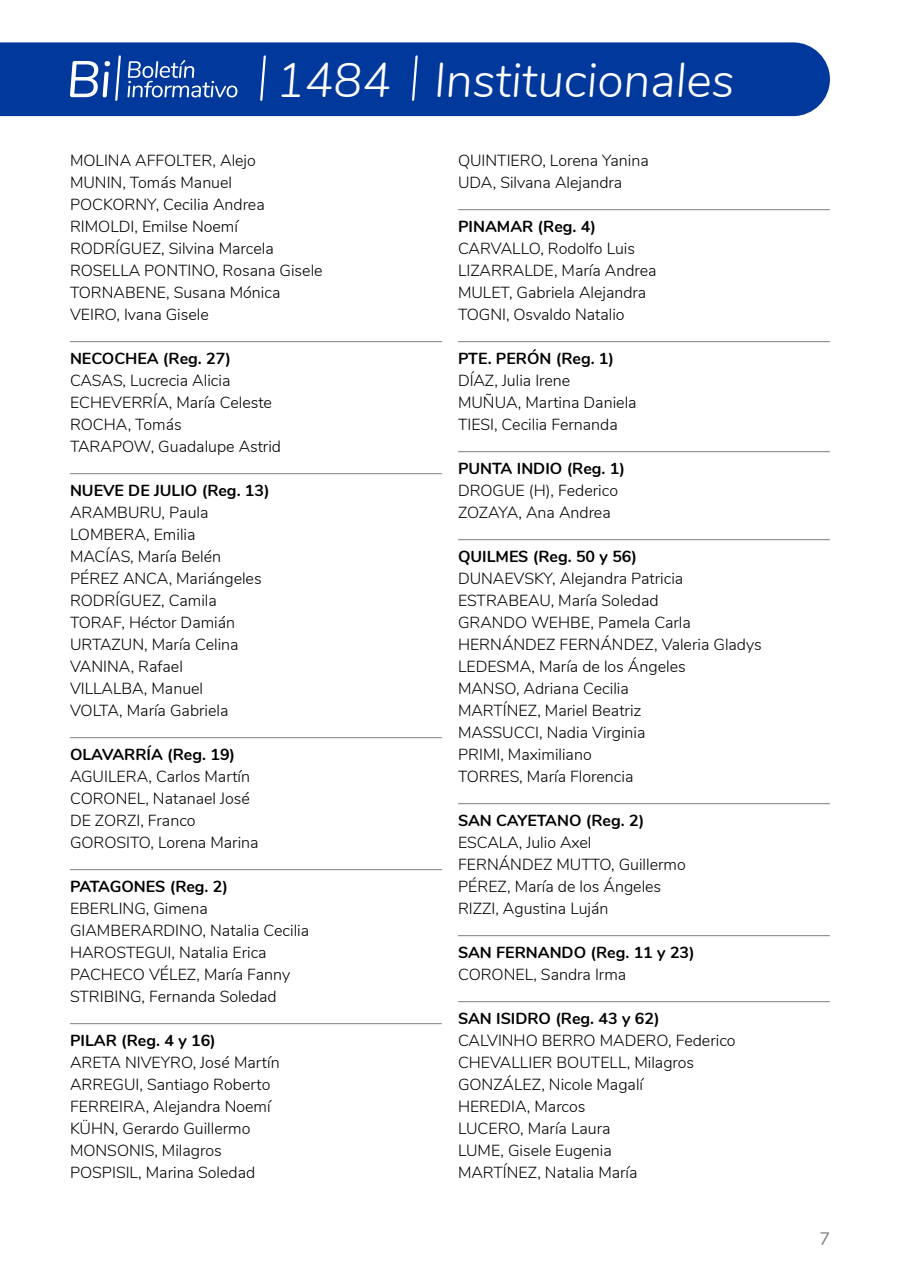
<style>
.page{position:relative;width:900px;height:1280px;background:#fff}
.page>*{position:absolute;margin:0;border:0;box-sizing:border-box;transform-origin:0 0}
.t1{font:italic 300 48px "Nunito";color:#fff}
.t2{font:18px "Nunito";color:#808080}
.t3{font:300 16px/22px "Nunito";color:#000}
.t4{font:700 16px "Nunito";color:#000}
</style>
<div class="page">
<hr style="left:70px;top:341px;width:372px;height:1px;background:#808080">
<hr style="left:70px;top:473px;width:372px;height:1px;background:#808080">
<hr style="left:70px;top:737px;width:372px;height:1px;background:#808080">
<hr style="left:70px;top:869px;width:372px;height:1px;background:#808080">
<hr style="left:70px;top:1023px;width:372px;height:1px;background:#808080">
<hr style="left:458px;top:209px;width:372px;height:1px;background:#808080">
<hr style="left:458px;top:341px;width:372px;height:1px;background:#808080">
<hr style="left:458px;top:451px;width:372px;height:1px;background:#808080">
<hr style="left:458px;top:539px;width:372px;height:1px;background:#808080">
<hr style="left:458px;top:803px;width:372px;height:1px;background:#808080">
<hr style="left:458px;top:935px;width:372px;height:1px;background:#808080">
<hr style="left:458px;top:1001px;width:372px;height:1px;background:#808080">
<div style="left:0;top:42px;width:830px;height:74px;background:#00389b"></div>
<svg style="left:128px;top:60px;width:109px;height:37px;background:#3561af"></svg>
<svg style="left:70px;top:55px;width:51px;height:46px"></svg>
<svg style="left:260px;top:55px;width:6px;height:46px"></svg>
<svg style="left:412px;top:55px;width:6px;height:46px"></svg>
<h1 class="t1" style="left:276px;top:45px;width:117px">1484</h1>
<p class="t3" style="left:70px;top:149px;width:254px">MOLINA AFFOLTER, Alejo<br>MUNIN, Tomás Manuel<br>POCKORNY, Cecilia Andrea<br>RIMOLDI, Emilse Noemí<br>RODRÍGUEZ, Silvina Marcela<br>ROSELLA PONTINO, Rosana Gisele<br>TORNABENE, Susana Mónica<br>VEIRO, Ivana Gisele</p>
<p class="t4" style="left:70px;top:347px;width:163px">NECOCHEA (Reg. 27)</p>
<p class="t3" style="left:70px;top:369px;width:213px">CASAS, Lucrecia Alicia<br>ECHEVERRÍA, María Celeste<br>ROCHA, Tomás<br>TARAPOW, Guadalupe Astrid</p>
<p class="t4" style="left:70px;top:479px;width:201px">NUEVE DE JULIO (Reg. 13)</p>
<p class="t3" style="left:70px;top:501px;width:193px">ARAMBURU, Paula<br>LOMBERA, Emilia<br>MACÍAS, María Belén<br>PÉREZ ANCA, Mariángeles<br>RODRÍGUEZ, Camila<br>TORAF, Héctor Damián<br>URTAZUN, María Celina<br>VANINA, Rafael<br>VILLALBA, Manuel<br>VOLTA, María Gabriela</p>
<p class="t4" style="left:70px;top:743px;width:167px">OLAVARRÍA (Reg. 19)</p>
<p class="t3" style="left:70px;top:765px;width:190px">AGUILERA, Carlos Martín<br>CORONEL, Natanael José<br>DE ZORZI, Franco<br>GOROSITO, Lorena Marina</p>
<p class="t4" style="left:70px;top:875px;width:160px">PATAGONES (Reg. 2)</p>
<p class="t3" style="left:70px;top:897px;width:241px">EBERLING, Gimena<br>GIAMBERARDINO, Natalia Cecilia<br>HAROSTEGUI, Natalia Erica<br>PACHECO VÉLEZ, María Fanny<br>STRIBING, Fernanda Soledad</p>
<p class="t4" style="left:70px;top:1029px;width:147px">PILAR (Reg. 4 y 16)</p>
<p class="t3" style="left:70px;top:1051px;width:211px">ARETA NIVEYRO, José Martín<br>ARREGUI, Santiago Roberto<br>FERREIRA, Alejandra Noemí<br>KÜHN, Gerardo Guillermo<br>MONSONIS, Milagros<br>POSPISIL, Marina Soledad</p>
<h1 class="t1" style="left:434px;top:45px;width:302px">Institucionales</h1>
<p class="t3" style="left:458px;top:149px;width:192px">QUINTIERO, Lorena Yanina<br>UDA, Silvana Alejandra</p>
<p class="t4" style="left:458px;top:215px;width:140px">PINAMAR (Reg. 4)</p>
<p class="t3" style="left:458px;top:237px;width:200px">CARVALLO, Rodolfo Luis<br>LIZARRALDE, María Andrea<br>MULET, Gabriela Alejandra<br>TOGNI, Osvaldo Natalio</p>
<p class="t4" style="left:458px;top:347px;width:158px">PTE. PERÓN (Reg. 1)</p>
<p class="t3" style="left:458px;top:369px;width:180px">DÍAZ, Julia Irene<br>MUÑUA, Martina Daniela<br>TIESI, Cecilia Fernanda</p>
<p class="t4" style="left:458px;top:457px;width:169px">PUNTA INDIO (Reg. 1)</p>
<p class="t3" style="left:458px;top:479px;width:162px">DROGUE (H), Federico<br>ZOZAYA, Ana Andrea</p>
<p class="t4" style="left:458px;top:545px;width:181px">QUILMES (Reg. 50 y 56)</p>
<p class="t3" style="left:458px;top:567px;width:305px">DUNAEVSKY, Alejandra Patricia<br>ESTRABEAU, María Soledad<br>GRANDO WEHBE, Pamela Carla<br>HERNÁNDEZ FERNÁNDEZ, Valeria Gladys<br>LEDESMA, María de los Ángeles<br>MANSO, Adriana Cecilia<br>MARTÍNEZ, Mariel Beatriz<br>MASSUCCI, Nadia Virginia<br>PRIMI, Maximiliano<br>TORRES, María Florencia</p>
<p class="t4" style="left:458px;top:809px;width:188px">SAN CAYETANO (Reg. 2)</p>
<p class="t3" style="left:458px;top:831px;width:229px">ESCALA, Julio Axel<br>FERNÁNDEZ MUTTO, Guillermo<br>PÉREZ, María de los Ángeles<br>RIZZI, Agustina Luján</p>
<p class="t4" style="left:458px;top:941px;width:238px">SAN FERNANDO (Reg. 11 y 23)</p>
<p class="t3" style="left:458px;top:963px;width:170px">CORONEL, Sandra Irma</p>
<p class="t4" style="left:458px;top:1007px;width:203px">SAN ISIDRO (Reg. 43 y 62)</p>
<p class="t3" style="left:458px;top:1029px;width:279px">CALVINHO BERRO MADERO, Federico<br>CHEVALLIER BOUTELL, Milagros<br>GONZÁLEZ, Nicole Magalí<br>HEREDIA, Marcos<br>LUCERO, María Laura<br>LUME, Gisele Eugenia<br>MARTÍNEZ, Natalia María</p>
<p class="t2" style="left:819px;top:1225px;width:12px">7</p>
</div>
